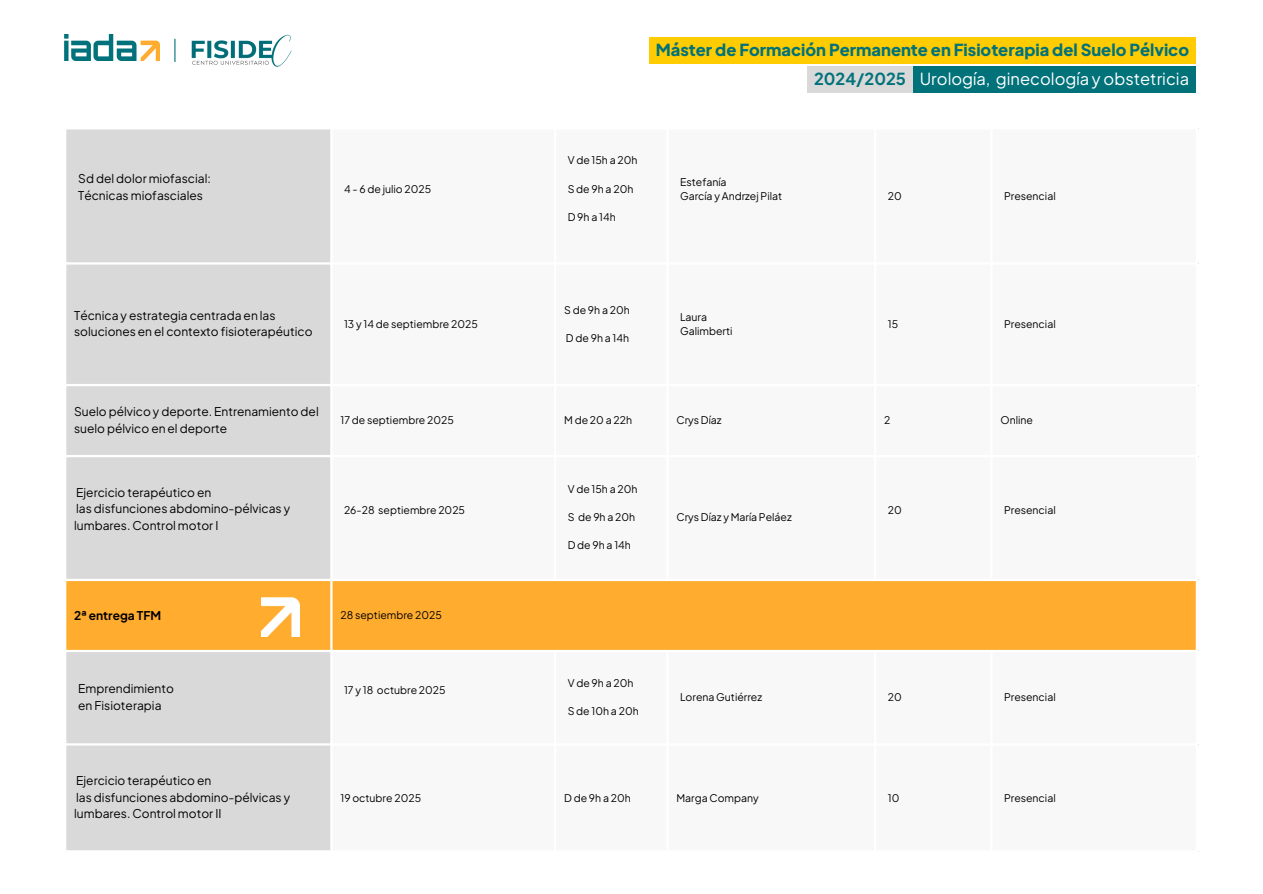
<style>
.page{position:relative;width:1263px;height:894px;background:#fff}
.page>*{position:absolute;margin:0;border:0;box-sizing:border-box;transform-origin:0 0}
.t1{font:800 16.5px "Plus Jakarta Sans";color:#01727a}
.t2{font:16.5px "Plus Jakarta Sans";color:#fff}
.t3{font:700 16.5px "Plus Jakarta Sans";color:#01727a}
.t4{font:12px/16.6px "Plus Jakarta Sans";color:#000}
.t5{font:700 12px "Plus Jakarta Sans";color:#000}
.t6{font:10.5px "Plus Jakarta Sans";color:#000}
.t7{font:10.5px "Plus Jakarta Sans";letter-spacing:.085em;color:#000}
</style>
<div class="page">
<div style="left:66px;top:129px;width:264px;height:721px;background:#d9d9d9"></div>
<div style="left:66px;top:581px;width:1130px;height:68px;background:#ffac2f"></div>
<hr style="left:330px;top:129px;width:3px;height:721px;background:#fff">
<hr style="left:64px;top:262px;width:1134px;height:2px;background:#fff">
<hr style="left:64px;top:384px;width:1134px;height:2px;background:#fff">
<hr style="left:64px;top:455px;width:1134px;height:2px;background:#fff">
<hr style="left:64px;top:578px;width:1134px;height:3px;background:#fff">
<hr style="left:64px;top:649px;width:1134px;height:3px;background:#fff">
<hr style="left:64px;top:743px;width:1134px;height:2px;background:#fff">
<img style="left:64px;top:34px;width:96px;height:26px">
<img style="left:191px;top:34px;width:101px;height:33px">
<svg style="left:174px;top:39px;width:1px;height:23px"></svg>
<img style="left:261px;top:597px;width:38px;height:39px">
<div style="left:649px;top:37px;width:547px;height:27px;background:#ffcb01"></div>
<div style="left:913px;top:66px;width:283px;height:27px;background:#01727a"></div>
<div style="left:807px;top:66px;width:106px;height:27px;background:#d9d9d9"></div>
<p class="t4" style="left:78px;top:170px;width:134px">Sd del dolor miofascial:</p>
<p class="t4" style="left:78px;top:186px;width:126px">Técnicas miofasciales</p>
<p class="t6" style="left:344px;top:181px;width:89px">4 - 6 de julio 2025</p>
<p class="t4" style="left:74px;top:306px;width:240px">Técnica y estrategia centrada en las soluciones en el contexto fisioterapéutico</p>
<p class="t6" style="left:344px;top:316px;width:135px">13 y 14 de septiembre 2025</p>
<p class="t1" style="left:656px;top:39px;width:535px">Máster de Formación Permanente en Fisioterapia del Suelo Pélvico</p>
<p class="t3" style="left:814px;top:68px;width:93px">2024/2025</p>
<p class="t2" style="left:920px;top:68px;width:271px">Urología, ginecología y obstetricia</p>
<p class="t6" style="left:568px;top:153px;width:71px">V de 15h a 20h</p>
<p class="t7" style="left:568px;top:181px;width:67px">Sde9ha20h</p>
<p class="t7" style="left:568px;top:209px;width:49px">D9ha14h</p>
<p class="t6" style="left:680px;top:174px;width:48px">Estefanía</p>
<p class="t6" style="left:680px;top:188px;width:104px">García y Andrzej Pilat</p>
<p class="t6" style="left:888px;top:188px;width:15px">20</p>
<p class="t6" style="left:1004px;top:188px;width:53px">Presencial</p>
<p class="t7" style="left:564px;top:302px;width:67px">Sde9ha20h</p>
<p class="t7" style="left:566px;top:330px;width:65px">Dde9ha14h</p>
<p class="t6" style="left:680px;top:309px;width:29px">Laura</p>
<p class="t6" style="left:680px;top:323px;width:54px">Galimberti</p>
<p class="t6" style="left:888px;top:316px;width:12px">15</p>
<p class="t6" style="left:1004px;top:316px;width:53px">Presencial</p>
<p class="t4" style="left:74px;top:402px;width:246px">Suelo pélvico y deporte. Entrenamiento del suelo pélvico en el deporte</p>
<p class="t6" style="left:340px;top:413px;width:115px">17 de septiembre 2025</p>
<p class="t7" style="left:564px;top:413px;width:69px">Mde20a22h</p>
<p class="t6" style="left:676px;top:413px;width:47px">Crys Díaz</p>
<p class="t6" style="left:884px;top:413px;width:8px">2</p>
<p class="t6" style="left:1000px;top:413px;width:34px">Online</p>
<p class="t4" style="left:76px;top:483px;width:137px">Ejercicio terapéutico en</p>
<p class="t4" style="left:74px;top:500px;width:217px">las disfunciones abdomino-pélvicas y lumbares. Control motor I</p>
<p class="t6" style="left:344px;top:503px;width:123px">26-28 septiembre 2025</p>
<p class="t5" style="left:74px;top:607px;width:88px">2ª entrega TFM</p>
<p class="t6" style="left:340px;top:607px;width:103px">28 septiembre 2025</p>
<p class="t4" style="left:78px;top:679px;width:97px">Emprendimiento</p>
<p class="t4" style="left:78px;top:696px;width:85px">en Fisioterapia</p>
<p class="t6" style="left:344px;top:683px;width:103px">17 y 18 octubre 2025</p>
<p class="t6" style="left:568px;top:482px;width:71px">V de 15h a 20h</p>
<p class="t6" style="left:568px;top:510px;width:69px">S de9ha20h</p>
<p class="t7" style="left:568px;top:538px;width:65px">Dde9ha14h</p>
<p class="t6" style="left:676px;top:510px;width:117px">Crys Díaz y María Peláez</p>
<p class="t6" style="left:888px;top:503px;width:15px">20</p>
<p class="t6" style="left:1004px;top:503px;width:53px">Presencial</p>
<p class="t7" style="left:568px;top:676px;width:67px">Vde9ha20h</p>
<p class="t6" style="left:568px;top:704px;width:72px">S de 10h a 20h</p>
<p class="t6" style="left:680px;top:690px;width:84px">Lorena Gutiérrez</p>
<p class="t6" style="left:888px;top:690px;width:15px">20</p>
<p class="t6" style="left:1004px;top:690px;width:53px">Presencial</p>
<p class="t4" style="left:76px;top:771px;width:137px">Ejercicio terapéutico en</p>
<p class="t4" style="left:74px;top:788px;width:217px">las disfunciones abdomino-pélvicas y lumbares. Control motor II</p>
<p class="t6" style="left:340px;top:790px;width:82px">19 octubre 2025</p>
<p class="t7" style="left:564px;top:790px;width:68px">Dde9ha20h</p>
<p class="t6" style="left:676px;top:790px;width:84px">Marga Company</p>
<p class="t6" style="left:888px;top:790px;width:13px">10</p>
<p class="t6" style="left:1004px;top:790px;width:53px">Presencial</p>
</div>
